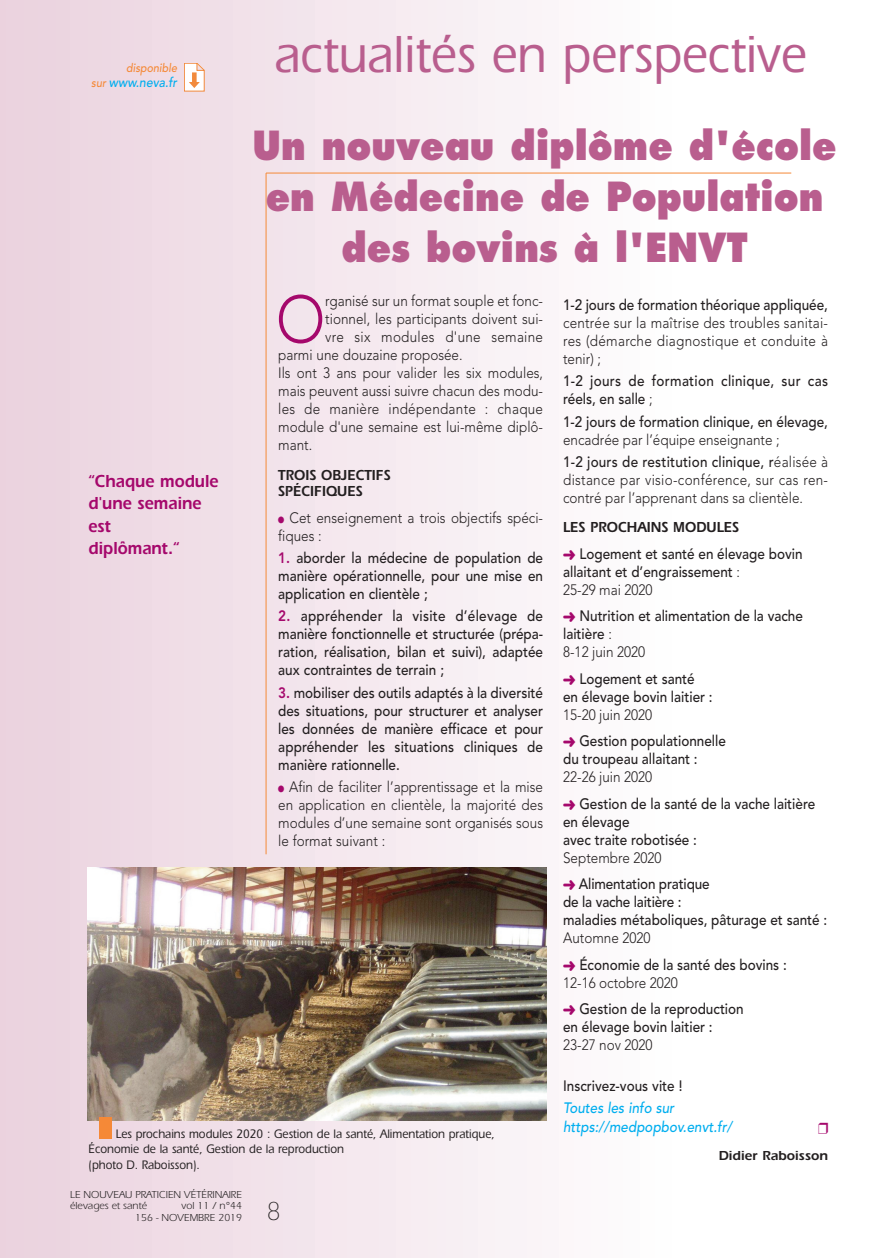
<style>
.page{position:relative;width:894px;height:1258px;background:#fff}
.page>*{position:absolute;margin:0;border:0;box-sizing:border-box;transform-origin:0 0}
.t1{font:300 65.85px "Avenir";color:#a5086c;scale:.9 1}
.t2{font:500 54px "Itc Eras";color:#b95e8e;scale:.9 1}
.t3{font:800 39px/51px "Futura";color:#b95e8e;text-align:center;scale:.9 1}
.t4{font:300 27px "Itc Eras";color:#231f20;scale:.9 1}
.t5{font:600 18px/22.5px "Itc Eras";color:#a5086c;scale:.9 1}
.t6{font:500 15px/18px "Avenir";color:#231f20;scale:.9 1}
.t7{font:300 15px/18px "Avenir";color:#231f20;scale:.9 1}
.t8{font:300 15px "Avenir";letter-spacing:.02em;color:#231f20;scale:.9 1}
.t9{font:500 15px/18px "Avenir";letter-spacing:.02em;color:#231f20;scale:.9 1}
.t10{font:600 15px/16.5px "Itc Eras";color:#231f20;scale:.9 1}
.t11{font:italic 500 15px/18.1px "Avenir";color:#00aeef;scale:.9 1}
.t12{font:600 13.5px "Itc Eras";color:#231f20}
.t13{font:italic 500 13.5px "Avenir";color:#00aeef;scale:.9 1}
.t14{font:500 12.75px/15.8px "Itc Eras";color:#231f20;scale:.9 1}
.t15{font:italic 500 12px "Avenir";color:#f58937;scale:.9 1}
.t16{font:10.5px/11.1px "Itc Eras";color:#231f20}
.s1{font-size:12px;color:#f58937}
.s2{color:#a5086c}
.s3{font-weight:800;color:#a5086c}
.s4{font-weight:300}
.s5{font-weight:500}
</style>
<div class="page">
<div style="left:0;top:0;width:675px;height:1257px;background:linear-gradient(to right,#ead1de,#fefdfd)"></div>
<hr style="left:266px;top:173px;width:1px;height:681px;background:#f58937">
<svg style="left:184px;top:63px;width:20px;height:28px"></svg>
<hr style="left:266px;top:173px;width:525px;height:1px;background:#f58937">
<img style="left:87px;top:867px;width:459px;height:253px">
<div style="left:99px;top:1116px;width:12px;height:22px;background:#f58937"></div>
<p class="t15" style="left:126px;top:61px;width:58px">disponible</p>
<p class="t13" style="left:91px;top:74px;width:97px"><span class="s1">sur</span> www.neva.fr</p>
<h2 class="t2" style="left:275px;top:23px;width:593px">actualités en perspective</h2>
<h3 class="t3" style="left:252px;top:120px;width:650px">Un nouveau diplôme d'école en Médecine de Population des bovins à l'ENVT</h3>
<p class="t5" style="left:89px;top:469px;width:146px">“Chaque module d'une semaine est<br>diplômant.“</p>
<h1 class="t1" style="left:276px;top:281px;width:56px">O</h1>
<p class="t7" style="left:325px;top:292px;width:244px">rganisé sur un format souple et fonc-</p>
<p class="t7" style="left:325px;top:310px;width:244px">tionnel, les participants doivent sui-</p>
<p class="t8" style="left:325px;top:328px;width:244px">vre six modules d'une semaine</p>
<p class="t7" style="left:278px;top:346px;width:206px">parmi une douzaine proposée.</p>
<p class="t7" style="left:278px;top:364px;width:296px">Ils ont 3 ans pour valider les six modules,</p>
<p class="t7" style="left:278px;top:382px;width:296px">mais peuvent aussi suivre chacun des modu-</p>
<p class="t8" style="left:278px;top:400px;width:296px">les de manière indépendante : chaque</p>
<p class="t7" style="left:278px;top:418px;width:296px">module d'une semaine est lui-même diplô-</p>
<p class="t7" style="left:278px;top:436px;width:39px">mant.</p>
<p class="t10" style="left:278px;top:466px;width:127px">TROIS OBJECTIFS<br>SPÉCIFIQUES</p>
<p class="t7" style="left:278px;top:508px;width:296px"><span class="s2">●</span> Cet enseignement a trois objectifs spéci&shy;fiques :</p>
<p class="t6" style="left:278px;top:548px;width:296px;text-align:justify"><span class="s3">1.</span> aborder la médecine de population de manière opérationnelle, pour une mise en application en clientèle ;</p>
<p class="t6" style="left:278px;top:606px;width:296px;text-align:justify"><span class="s3">2.</span> appréhender la visite d’élevage de manière fonctionnelle et structurée (prépa&shy;ration, réalisation, bilan et suivi), adaptée aux contraintes de terrain ;</p>
<p class="t6" style="left:278px;top:682px;width:296px;text-align:justify"><span class="s3">3.</span> mobiliser des outils adaptés à la diversité des situations, pour structurer et analyser les données de manière efficace et pour appréhender les situations cliniques de manière rationnelle.</p>
<p class="t7" style="left:278px;top:777px;width:296px;text-align:justify"><span class="s2">●</span> Afin de faciliter l’apprentissage et la mise en application en clientèle, la majorité des modules d’une semaine sont organisés sous le format suivant :</p>
<p class="t14" style="left:89px;top:1125px;width:453px;text-indent:27px">Les prochains modules 2020 : Gestion de la santé, Alimentation pratique,<br>Économie de la santé, Gestion de la reproduction<br>(photo D. Raboisson).</p>
<p class="t16" style="left:70px;top:1189px;width:174px">LE NOUVEAU PRATICIEN VÉTÉRINAIRE élevages et santé</p>
<p class="t16" style="left:135px;top:1200px;width:108px;text-align:right">vol 11 / n°44<br>156 - NOVEMBRE 2019</p>
<h3 class="t4" style="left:267px;top:1195px;width:16px">8</h3>
<p class="t6" style="left:563px;top:295px;width:296px">1-2 jours de formation théorique appliquée,</p>
<p class="t7" style="left:563px;top:314px;width:296px;text-align:justify">centrée sur la maîtrise des troubles sanitai&shy;res (démarche diagnostique et conduite à tenir) ;</p>
<p class="t9" style="left:563px;top:371px;width:296px">1-2 jours de formation clinique, sur cas réels, en salle <span class="s4">;</span></p>
<p class="t6" style="left:563px;top:411px;width:296px">1-2 jours de formation clinique, en élevage,</p>
<p class="t7" style="left:563px;top:428px;width:296px;line-height:22.2px">encadrée par l’équipe enseignante ;<br><span class="s5">1-2 jours de restitution clinique, r</span>éalisée à</p>
<p class="t7" style="left:563px;top:470px;width:296px">distance par visio-conférence, sur cas ren&shy;contré par l’apprenant dans sa clientèle.</p>
<p class="t10" style="left:563px;top:518px;width:197px">LES PROCHAINS MODULES</p>
<p class="t6" style="left:563px;top:543px;width:267px"><span class="s2">➜</span> Logement et santé en élevage bovin allaitant et d’engraissement <span class="s4">:<br>25-29 mai 2020</span></p>
<p class="t6" style="left:563px;top:606px;width:268px"><span class="s2">➜</span> Nutrition et alimentation de la vache laitière <span class="s4">:<br>8-12 juin 2020</span></p>
<p class="t6" style="left:563px;top:668px;width:168px"><span class="s2">➜</span> Logement et santé en élevage bovin laitier :</p>
<p class="t6" style="left:563px;top:700px;width:182px;line-height:26.5px"><span class="s4">15-20 juin 2020<br></span><span class="s2">➜</span> Gestion populationnelle</p>
<p class="t6" style="left:563px;top:749px;width:151px">du troupeau allaitant :</p>
<p class="t6" style="left:563px;top:763px;width:282px;line-height:26.5px"><span class="s4">22-26 juin 2020<br></span><span class="s2">➜</span> Gestion de la santé de la vache laitière</p>
<p class="t6" style="left:563px;top:811px;width:150px">en élevage<br>avec traite robotisée :</p>
<p class="t6" style="left:563px;top:843px;width:164px;line-height:26.5px"><span class="s4">Septembre 2020<br></span><span class="s2">➜</span> Alimentation pratique</p>
<p class="t6" style="left:563px;top:892px;width:295px">de la vache laitière :<br>maladies métaboliques, pâturage et santé :</p>
<p class="t6" style="left:563px;top:924px;width:250px;line-height:26.5px"><span class="s4">Automne 2020<br></span><span class="s2">➜</span> Économie de la santé des bovins :</p>
<p class="t6" style="left:563px;top:968px;width:202px;line-height:26.5px"><span class="s4">12-16 octobre 2020<br></span><span class="s2">➜</span> Gestion de la reproduction</p>
<p class="t6" style="left:563px;top:1017px;width:168px">en élevage bovin laitier :</p>
<p class="t7" style="left:563px;top:1036px;width:101px">23-27 nov 2020</p>
<p class="t6" style="left:563px;top:1075px;width:134px">Inscrivez-vous vite !</p>
<p class="t11" style="left:563px;top:1099px;width:189px">Toutes les info sur https://medpopbov.envt.fr/</p>
<p class="t12" style="left:719px;top:1147px;width:111px">Didier Raboisson</p>
</div>
